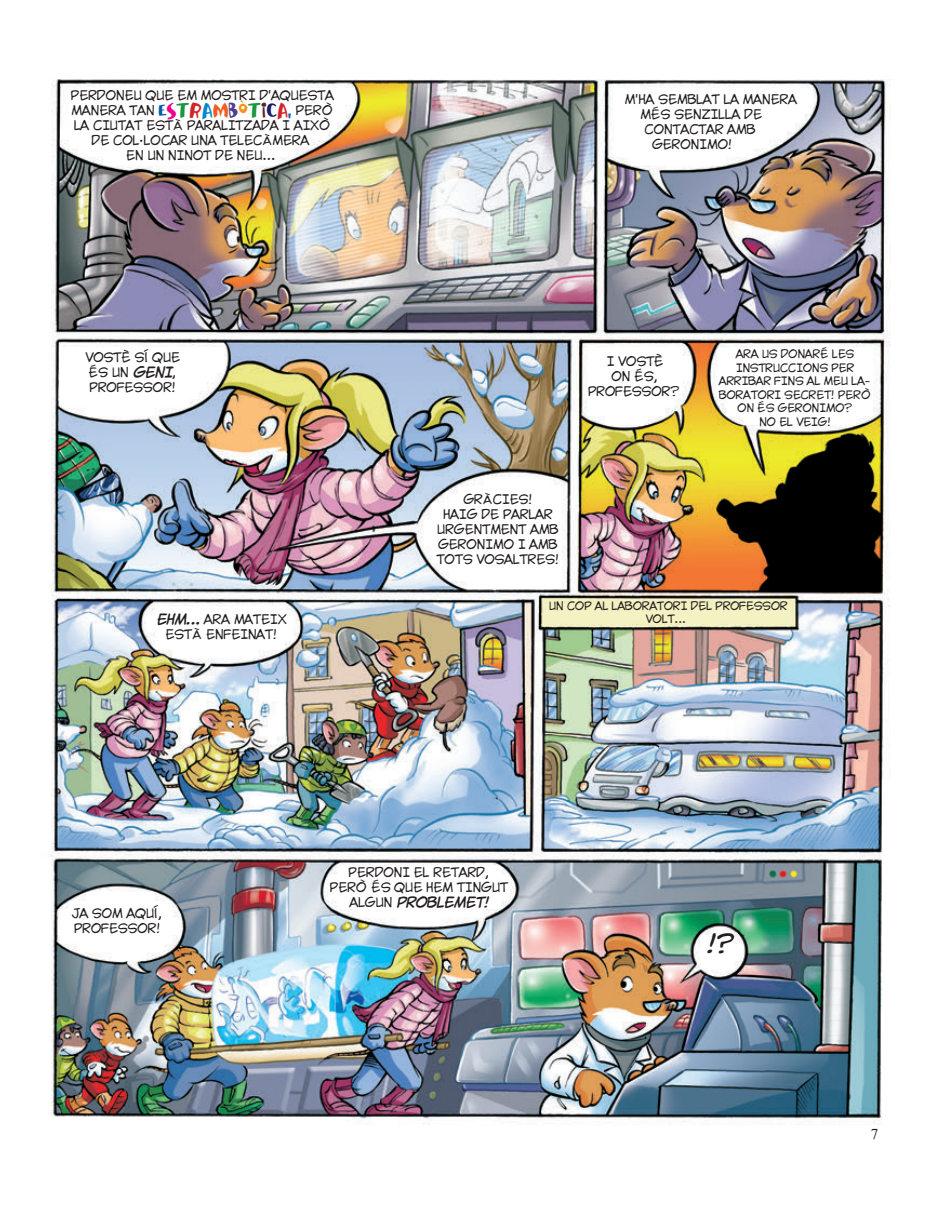
<style>
.page{position:relative;width:935px;height:1212px;background:#fff}
.page>*{position:absolute;margin:0;border:0;box-sizing:border-box;transform-origin:0 0}
.t1{font:italic 700 21px "SUPUPANDAWA Yint";color:#231f20}
.t2{font:12px/15px "SUPUPANDAWA Yint";color:#231f20}
.t3{font:italic 700 12px "SUPUPANDAWA Yint";color:#231f20}
.t4{font:10.5px/13.5px "SUPUPANDAWA Yint";color:#231f20;text-align:center}
.s1{font-family:"Jolly Jack";font-size:24px;color:#015aaa}
.s2{font-family:"Jolly Jack";font-size:24px;color:#ed028c}
.s3{font-family:"Jolly Jack";font-size:24px;color:#1b953e}
.s4{font-family:"Jolly Jack";font-size:24px;color:#d1232a}
.s5{font-family:"Jolly Jack";font-size:24px;color:#0089cf}
.s6{font-family:"Jolly Jack";font-size:24px;color:#f25d21}
.s7{font-family:"Jolly Jack";font-size:24px;color:#4e3f8e}
.s8{font-family:"Jolly Jack";font-size:24px;color:#f7931d}
.s9{font-family:"Jolly Jack";font-size:24px;color:#5c2427}
.s10{font-family:"Jolly Jack";font-size:24px;color:#171d6b}
.s11{font-weight:700;font-style:italic}
</style>
<div class="page">
<img style="left:49px;top:79px;width:842px;height:1046px">
<p class="t2" style="left:71px;top:89px;width:264px;text-align:center">PERDONEU QUE EM MOSTRI D’AQUESTA<br>MANERA TAN <span class="s1">E</span><span class="s2">S</span><span class="s3">T</span><span class="s4">R</span><span class="s5">a</span><span class="s6">M</span><span class="s7">B</span><span class="s8">Ò</span><span class="s3">T</span><span class="s9">I</span><span class="s10">C</span><span class="s4">A</span><span class="s1">,</span> PERÒ<br>LA CIUTAT ESTÀ PARALITZADA I AIXÒ<br>DE COL·LOCAR UNA TELECÀMERA<br>EN UN NINOT DE NEU...</p>
<p class="t2" style="left:624px;top:93px;width:174px">M’HA SEMBLAT LA MANERA</p>
<p class="t2" style="left:640px;top:108px;width:123px">MÉS SENZILLA DE</p>
<p class="t2" style="left:644px;top:123px;width:113px">CONTACTAR AMB</p>
<p class="t2" style="left:651px;top:138px;width:82px">GERONIMO!</p>
<p class="t2" style="left:85px;top:351px;width:96px">VOSTÈ SÍ QUE<br>ÉS UN <span class="s11">GENI</span>,<br>PROFESSOR!</p>
<p class="t3" style="left:156px;top:613px;width:11px">EHM</p>
<p class="t2" style="left:165px;top:612px;width:123px;text-indent:20px"><span class="s11">...</span> ARA MATEIX<br>ESTÀ ENFEINAT!</p>
<p class="t2" style="left:587px;top:355px;width:93px;text-align:center">I VOSTÈ<br>ON ÉS,<br>PROFESSOR?</p>
<p class="t2" style="left:463px;top:492px;width:71px">GRÀCIES!</p>
<p class="t2" style="left:442px;top:507px;width:10px">HAIG</p>
<p class="t2" style="left:436px;top:507px;width:124px;text-indent:45px">DE PARLAR<br>URGENTMENT AMB<br>GERONIMO I AMB<br>TOTS VOSALTRES!</p>
<p class="t4" style="left:735px;top:348px;width:54px">ARA US DONAR</p>
<p class="t4" style="left:819px;top:348px;width:35px">É LES</p>
<p class="t4" style="left:735px;top:361px;width:120px">INSTRUCCIONS PER</p>
<p class="t4" style="left:718px;top:375px;width:153px">ARRIBAR FINS AL MEU LA-</p>
<p class="t4" style="left:718px;top:388px;width:154px">BORATORI SECRET! PERÒ</p>
<p class="t4" style="left:737px;top:402px;width:116px">ON ÉS GERONIMO?</p>
<p class="t4" style="left:758px;top:415px;width:73px">NO EL VEIG!</p>
<p class="t4" style="left:548px;top:600px;width:240px">UN COP AL LABORATORI DEL PROFESSOR<br>VOLT...</p>
<p class="t2" style="left:72px;top:906px;width:92px">JA SOM AQUÍ,<br>PROFESSOR!</p>
<p class="t2" style="left:329px;top:865px;width:180px;text-align:center">PERDONI EL RETARD,<br>PERÒ ÉS QUE HEM TINGUT<br>ALGUN <span class="s11">PROBLEMET!</span></p>
<h1 class="t1" style="left:705px;top:933px;width:27px">!?</h1>
</div>
